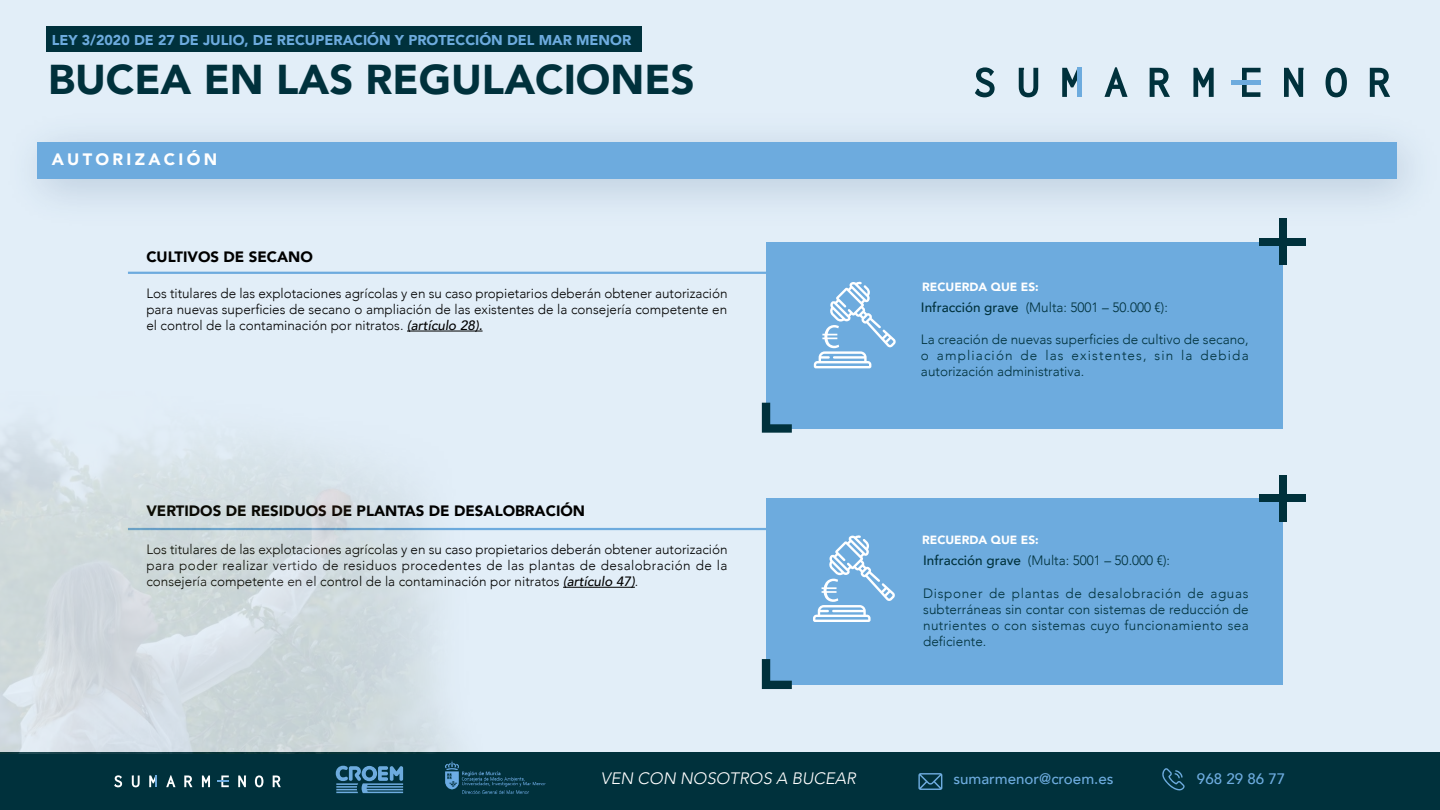
<style>
.page{position:relative;width:1440px;height:810px;background:#e2eef8}
.page>*{position:absolute;margin:0;border:0;box-sizing:border-box;transform-origin:0 0}
.t1{font:900 41.62px "Avenir";color:#00313c}
.t2{font:italic 300 16.5px "Avenir";color:#fff}
.t3{font:900 16.5px "Avenir";letter-spacing:.2em;color:#fff}
.t4{font:500 15.15px "Avenir";color:#6dabde}
.t5{font:900 15px "Avenir";color:#000}
.t6{font:900 14.25px "Avenir";color:#6dabde}
.t7{font:300 13.5px/16.2px "Avenir";color:#000;text-align:justify}
.t8{font:300 13.5px/16.2px "Avenir";color:#00313c;text-align:justify}
.t9{font:900 11.93px "Avenir";color:#fff}
.s1{font-weight:500;font-style:italic}
.s2{font-weight:500}
</style>
<div class="page">
<div style="left:0;top:752px;width:1440px;height:58px;background:#00313c"></div>
<svg style="left:975px;top:67px;width:20px;height:28px"></svg>
<svg style="left:1019px;top:68px;width:19px;height:27px"></svg>
<svg style="left:1105px;top:67px;width:22px;height:28px"></svg>
<svg style="left:1150px;top:68px;width:19px;height:27px"></svg>
<svg style="left:1193px;top:68px;width:21px;height:27px"></svg>
<svg style="left:1284px;top:68px;width:20px;height:27px"></svg>
<svg style="left:1326px;top:68px;width:21px;height:27px"></svg>
<svg style="left:1370px;top:68px;width:19px;height:27px"></svg>
<svg style="left:1062px;top:68px;width:16px;height:27px"></svg>
<hr style="left:1078px;top:68px;width:4px;height:29px;background:#6dabde">
<svg style="left:1242px;top:68px;width:19px;height:27px"></svg>
<div style="left:1231px;top:80px;width:29px;height:5px;background:#6dabde"></div>
<svg style="left:114px;top:775px;width:8px;height:12px"></svg>
<svg style="left:132px;top:776px;width:8px;height:11px"></svg>
<svg style="left:166px;top:775px;width:9px;height:12px"></svg>
<svg style="left:184px;top:776px;width:8px;height:11px"></svg>
<svg style="left:202px;top:776px;width:8px;height:11px"></svg>
<svg style="left:238px;top:776px;width:8px;height:11px"></svg>
<svg style="left:255px;top:775px;width:8px;height:12px"></svg>
<svg style="left:273px;top:776px;width:8px;height:11px"></svg>
<svg style="left:149px;top:776px;width:8px;height:11px"></svg>
<svg style="left:217px;top:776px;width:12px;height:11px"></svg>
<svg style="left:336px;top:766px;width:67px;height:27px"></svg>
<img style="left:445px;top:761px;width:101px;height:33px">
<svg style="left:918px;top:773px;width:24px;height:17px"></svg>
<svg style="left:1162px;top:768px;width:23px;height:23px"></svg>
<div style="left:46px;top:27px;width:596px;height:25px;background:#00313c"></div>
<div style="left:766px;top:242px;width:517px;height:187px;background:#6dabde"></div>
<hr style="left:407px;top:331px;width:76px;height:1px;background:#000">
<hr style="left:128px;top:272px;width:657px;height:2px;background:#6dabde">
<hr style="left:563px;top:587px;width:72px;height:1px;background:#000">
<hr style="left:128px;top:528px;width:649px;height:2px;background:#6dabde">
<div style="left:1279px;top:219px;width:7px;height:46px;background:#00313c"></div>
<div style="left:1259px;top:238px;width:47px;height:8px;background:#00313c"></div>
<svg style="left:762px;top:403px;width:30px;height:30px"></svg>
<svg style="left:814px;top:282px;width:82px;height:86px"></svg>
<div style="left:766px;top:498px;width:517px;height:187px;background:#6dabde"></div>
<div style="left:1279px;top:475px;width:7px;height:47px;background:#00313c"></div>
<div style="left:1259px;top:495px;width:47px;height:7px;background:#00313c"></div>
<svg style="left:762px;top:659px;width:30px;height:30px"></svg>
<img style="left:37px;top:95px;width:1371px;height:143px">
<div style="left:37px;top:142px;width:1360px;height:36px;background:#6dabde"></div>
<svg style="left:813px;top:535px;width:82px;height:87px"></svg>
<img style="left:0;top:431px;width:497px;height:323px">
<p class="t6" style="left:52px;top:28px;width:581px">LEY 3/2020 DE 27 DE JULIO, DE RECUPERACIÓN Y PROTECCIÓN DEL MAR MENOR</p>
<h1 class="t1" style="left:48px;top:44px;width:648px">BUCEA EN LAS REGULACIONES</h1>
<p class="t3" style="left:52px;top:145px;width:167px">AUTORIZACIÓN</p>
<p class="t5" style="left:146px;top:244px;width:168px">CULTIVOS DE SECANO</p>
<p class="t7" style="left:146px;top:285px;width:583px">Los titulares de las explotaciones agrícolas y en su caso propietarios deberán obtener autorización para nuevas superficies de secano o ampliación de las existentes de la consejería competente en el control de la contaminación por nitratos. <span class="s1">(artículo 28).</span></p>
<p class="t5" style="left:146px;top:498px;width:440px">VERTIDOS DE RESIDUOS DE PLANTAS DE DESALOBRACIÓN</p>
<p class="t7" style="left:146px;top:541px;width:583px">Los titulares de las explotaciones agrícolas y en su caso propietarios deberán obtener autorización para poder realizar vertido de residuos procedentes de las plantas de desalobración de la consejería competente en el control de la contaminación por nitratos <span class="s1">(artículo 47)</span>.</p>
<p class="t9" style="left:922px;top:276px;width:118px">RECUERDA QUE ES:</p>
<p class="t8" style="left:921px;top:299px;width:248px"><span class="s2">Infracción grave</span> (Multa: 5001 – 50.000 €):</p>
<p class="t8" style="left:921px;top:331px;width:329px">La creación de nuevas superficies de cultivo de secano, o ampliación de las existentes, sin la debida autorización administrativa.</p>
<p class="t9" style="left:922px;top:530px;width:118px">RECUERDA QUE ES:</p>
<p class="t8" style="left:923px;top:553px;width:248px"><span class="s2">Infracción grave</span> (Multa: 5001 – 50.000 €):</p>
<p class="t8" style="left:923px;top:585px;width:327px">Disponer de plantas de desalobración de aguas subterráneas sin contar con sistemas de reducción de nutrientes o con sistemas cuyo funcionamiento sea deficiente.</p>
<p class="t2" style="left:601px;top:769px;width:256px">VEN CON NOSOTROS A BUCEAR</p>
<p class="t4" style="left:953px;top:766px;width:162px">sumarmenor@croem.es</p>
<p class="t4" style="left:1197px;top:766px;width:90px">968 29 86 77</p>
</div>
